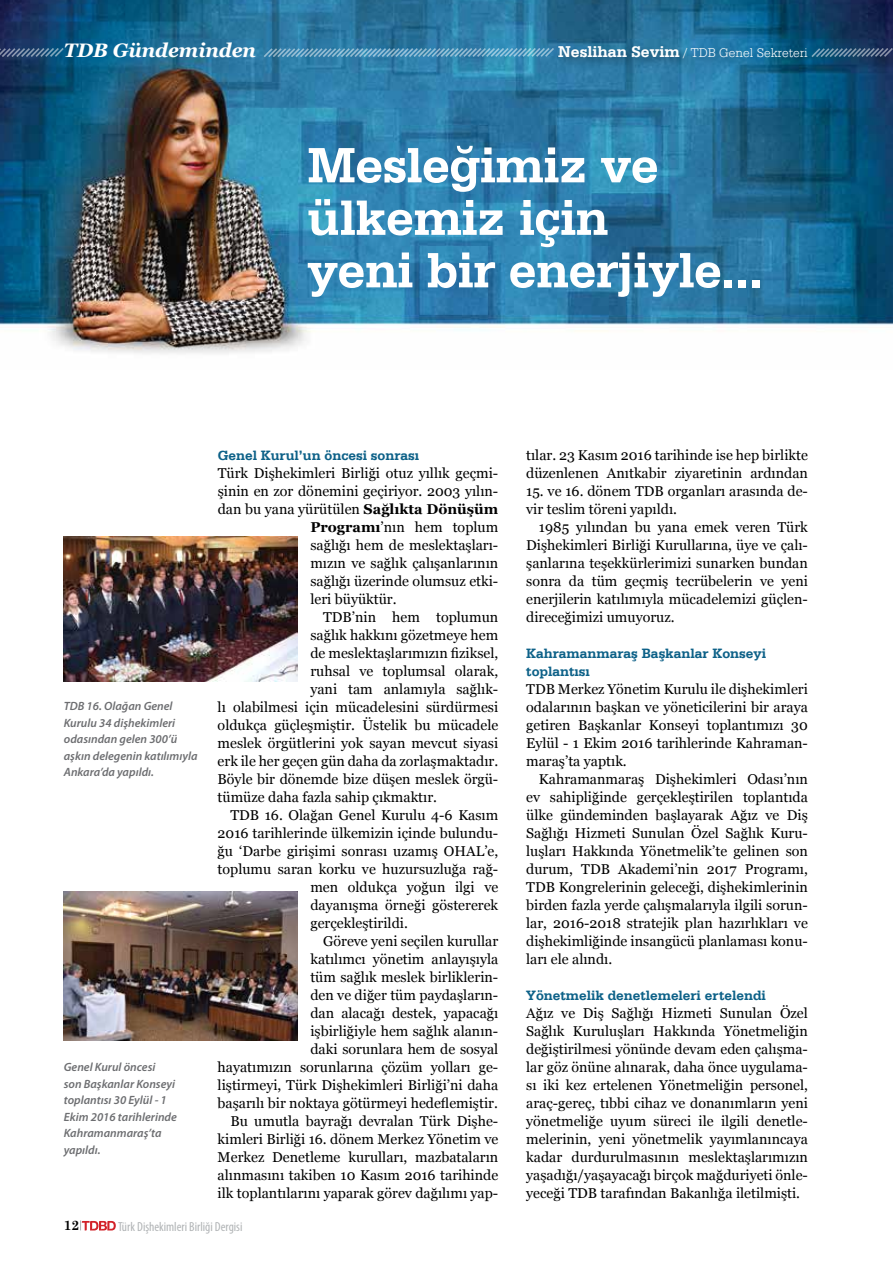
<style>
.page{position:relative;width:893px;height:1263px;background:#fff}
.page>*{position:absolute;margin:0;border:0;box-sizing:border-box;transform-origin:0 0}
.t1{font:700 52.5px/52.5px "Serifa BT";letter-spacing:-.01em;color:#fff}
.t2{font:italic 700 19.5px "Georgia";letter-spacing:-.005em;color:#fff}
.t3{font:14.25px/18px "Georgia";color:#000}
.t4{font:700 14.25px "Serifa BT";color:#0d6188}
.t5{font:300 13.5px "Serifa BT";color:#fff}
.t6{font:700 13.5px "Century Schoolbook";color:#000}
.t7{font:condensed 13.05px "Myriad Pro";color:#b1b4b6}
.t8{font:italic 600 12px/16.5px "Myriad Pro";color:#6d6e71}
.s1{font-weight:700;font-size:16.5px}
.s2{font-weight:700}
.s3{font-family:"Serifa BT";font-weight:700;color:#0d6188}
</style>
<div class="page">
<img style="left:0;top:0;width:893px;height:354px">
<img style="left:64px;top:536px;width:234px;height:145px">
<img style="left:64px;top:892px;width:234px;height:149px">
<div style="left:555px;top:42px;width:264px;height:27px;background:#000;opacity:.35"></div>
<svg style="left:0;top:46px;width:66px;height:13px"></svg>
<svg style="left:262px;top:46px;width:294px;height:13px;background:#4d92b6"></svg>
<svg style="left:810px;top:46px;width:83px;height:13px"></svg>
<svg style="left:80px;top:1220px;width:36px;height:10px"></svg>
<p class="t2" style="left:64px;top:39px;width:194px">TDB Gündeminden</p>
<p class="t5" style="left:558px;top:45px;width:251px"><span class="s1">Neslihan Sevim</span> / TDB Genel Sekreteri</p>
<p class="t1" style="left:307px;top:137px;width:457px">Mesleğimiz ve ülkemiz için<br>yeni bir enerjiyle...</p>
<p class="t8" style="left:64px;top:698px;width:135px">TDB 16. Olağan Genel<br>Kurulu 34 dişhekimleri odasından gelen 300’ü aşkın delegenin katılımıyla<br>Ankara’da yapıldı.</p>
<p class="t8" style="left:64px;top:1058px;width:115px">Genel Kurul öncesi<br>son Başkanlar Konseyi toplantısı 30 Eylül - 1<br>Ekim 2016 tarihlerinde<br>Kahramanmaraş’ta yapıldı.</p>
<p class="t4" style="left:218px;top:447px;width:203px">Genel Kurul’un öncesi sonrası</p>
<p class="t3" style="left:218px;top:464px;width:282px">Türk Dişhekimleri Birliği otuz yıllık geçmi-</p>
<p class="t3" style="left:218px;top:482px;width:282px">şinin en zor dönemini geçiriyor. 2003 yılın-</p>
<p class="t3" style="left:218px;top:500px;width:282px">dan bu yana yürütülen <span class="s2">Sağlıkta Dönüşüm</span></p>
<p class="t3" style="left:310px;top:518px;width:189px"><span class="s2">Programı</span>’nın hem toplum</p>
<p class="t3" style="left:310px;top:536px;width:189px">sağlığı hem de meslektaşları-</p>
<p class="t3" style="left:310px;top:554px;width:189px">mızın ve sağlık çalışanlarının</p>
<p class="t3" style="left:310px;top:572px;width:189px">sağlığı üzerinde olumsuz etki-</p>
<p class="t3" style="left:310px;top:590px;width:88px">leri büyüktür.</p>
<p class="t3" style="left:323px;top:608px;width:177px">TDB’nin hem toplumun</p>
<p class="t3" style="left:310px;top:626px;width:189px">sağlık hakkını gözetmeye hem</p>
<p class="t3" style="left:310px;top:644px;width:189px">de meslektaşlarımızın fiziksel,</p>
<p class="t3" style="left:310px;top:662px;width:189px">ruhsal ve toplumsal olarak,</p>
<p class="t3" style="left:310px;top:680px;width:189px">yani tam anlamıyla sağlık-</p>
<p class="t3" style="left:218px;top:698px;width:282px">lı olabilmesi için mücadelesini sürdürmesi</p>
<p class="t3" style="left:218px;top:716px;width:282px">oldukça güçleşmiştir. Üstelik bu mücadele</p>
<p class="t3" style="left:218px;top:734px;width:282px">meslek örgütlerini yok sayan mevcut siyasi</p>
<p class="t3" style="left:218px;top:752px;width:282px">erk ile her geçen gün daha da zorlaşmaktadır.</p>
<p class="t3" style="left:218px;top:770px;width:282px">Böyle bir dönemde bize düşen meslek örgü-</p>
<p class="t3" style="left:218px;top:788px;width:221px">tümüze daha fazla sahip çıkmaktır.</p>
<p class="t3" style="left:230px;top:806px;width:269px">TDB 16. Olağan Genel Kurulu 4-6 Kasım</p>
<p class="t3" style="left:218px;top:824px;width:282px">2016 tarihlerinde ülkemizin içinde bulundu-</p>
<p class="t3" style="left:218px;top:842px;width:282px">ğu ‘Darbe girişimi sonrası uzamış OHAL’e,</p>
<p class="t3" style="left:218px;top:860px;width:282px">toplumu saran korku ve huzursuzluğa rağ-</p>
<p class="t3" style="left:310px;top:878px;width:189px">men oldukça yoğun ilgi ve</p>
<p class="t3" style="left:310px;top:896px;width:189px">dayanışma örneği göstererek</p>
<p class="t3" style="left:310px;top:914px;width:99px">gerçekleştirildi.</p>
<p class="t3" style="left:323px;top:932px;width:177px">Göreve yeni seçilen kurullar</p>
<p class="t3" style="left:310px;top:950px;width:189px">katılımcı yönetim anlayışıyla</p>
<p class="t3" style="left:310px;top:968px;width:189px">tüm sağlık meslek birliklerin-</p>
<p class="t3" style="left:310px;top:986px;width:189px">den ve diğer tüm paydaşların-</p>
<p class="t3" style="left:310px;top:1004px;width:189px">dan alacağı destek, yapacağı</p>
<p class="t3" style="left:310px;top:1022px;width:189px">işbirliğiyle hem sağlık alanın-</p>
<p class="t3" style="left:310px;top:1040px;width:189px">daki sorunlara hem de sosyal</p>
<p class="t3" style="left:218px;top:1058px;width:282px">hayatımızın sorunlarına çözüm yolları ge-</p>
<p class="t3" style="left:218px;top:1076px;width:282px">liştirmeyi, Türk Dişhekimleri Birliği’ni daha</p>
<p class="t3" style="left:218px;top:1094px;width:282px">başarılı bir noktaya götürmeyi hedeflemiştir.</p>
<p class="t3" style="left:230px;top:1112px;width:269px">Bu umutla bayrağı devralan Türk Dişhe-</p>
<p class="t3" style="left:218px;top:1130px;width:282px">kimleri Birliği 16. dönem Merkez Yönetim ve</p>
<p class="t3" style="left:218px;top:1148px;width:282px">Merkez Denetleme kurulları, mazbataların</p>
<p class="t3" style="left:218px;top:1166px;width:282px">alınmasını takiben 10 Kasım 2016 tarihinde</p>
<p class="t3" style="left:218px;top:1184px;width:282px">ilk toplantılarını yaparak görev dağılımı yap-</p>
<p class="t3" style="left:526px;top:446px;width:283px">tılar. 23 Kasım 2016 tarihinde ise hep birlikte düzenlenen Anıtkabir ziyaretinin ardından</p>
<p class="t3" style="left:526px;top:482px;width:283px">15. ve 16. dönem TDB organları arasında de-</p>
<p class="t3" style="left:526px;top:500px;width:152px">vir teslim töreni yapıldı.</p>
<p class="t3" style="left:539px;top:518px;width:270px">1985 yılından bu yana emek veren Türk</p>
<p class="t3" style="left:526px;top:536px;width:283px">Dişhekimleri Birliği Kurullarına, üye ve çalı-</p>
<p class="t3" style="left:526px;top:554px;width:283px">şanlarına teşekkürlerimizi sunarken bundan</p>
<p class="t3" style="left:526px;top:572px;width:283px">sonra da tüm geçmiş tecrübelerin ve yeni</p>
<p class="t3" style="left:526px;top:590px;width:283px">enerjilerin katılımıyla mücadelemizi güçlen-</p>
<p class="t3" style="left:526px;top:608px;width:150px">direceğimizi umuyoruz.</p>
<p class="t4" style="left:526px;top:645px;width:241px">Kahramanmaraş Başkanlar Konseyi</p>
<p class="t4" style="left:526px;top:663px;width:65px">toplantısı</p>
<p class="t3" style="left:526px;top:680px;width:283px">TDB Merkez Yönetim Kurulu ile dişhekimleri</p>
<p class="t3" style="left:526px;top:698px;width:283px">odalarının başkan ve yöneticilerini bir araya</p>
<p class="t3" style="left:526px;top:716px;width:283px">getiren Başkanlar Konseyi toplantımızı 30</p>
<p class="t3" style="left:526px;top:734px;width:283px">Eylül - 1 Ekim 2016 tarihlerinde Kahraman-</p>
<p class="t3" style="left:526px;top:752px;width:102px">maraş’ta yaptık.</p>
<p class="t3" style="left:539px;top:770px;width:270px">Kahramanmaraş Dişhekimleri Odası’nın</p>
<p class="t3" style="left:526px;top:788px;width:283px">ev sahipliğinde gerçekleştirilen toplantıda</p>
<p class="t3" style="left:526px;top:806px;width:283px">ülke gündeminden başlayarak Ağız ve Diş</p>
<p class="t3" style="left:526px;top:824px;width:283px">Sağlığı Hizmeti Sunulan Özel Sağlık Kuru-</p>
<p class="t3" style="left:526px;top:842px;width:283px">luşları Hakkında Yönetmelik’te gelinen son</p>
<p class="t3" style="left:526px;top:860px;width:283px">durum, TDB Akademi’nin 2017 Programı,</p>
<p class="t3" style="left:526px;top:878px;width:283px">TDB Kongrelerinin geleceği, dişhekimlerinin</p>
<p class="t3" style="left:526px;top:896px;width:283px">birden fazla yerde çalışmalarıyla ilgili sorun-</p>
<p class="t3" style="left:526px;top:914px;width:283px">lar, 2016-2018 stratejik plan hazırlıkları ve</p>
<p class="t3" style="left:526px;top:932px;width:283px">dişhekimliğinde insangücü planlaması konu-</p>
<p class="t3" style="left:526px;top:950px;width:88px">ları ele alındı.</p>
<p class="t3" style="left:526px;top:986px;width:283px"><span class="s3">Yönetmelik denetlemeleri ertelendi<br></span>Ağız ve Diş Sağlığı Hizmeti Sunulan Özel Sağlık Kuruluşları Hakkında Yönetmeliğin değiştirilmesi yönünde devam eden çalışma&shy;lar göz önüne alınarak, daha önce uygulama&shy;sı iki kez ertelenen Yönetmeliğin personel, araç-gereç, tıbbi cihaz ve donanımların yeni yönetmeliğe uyum süreci ile ilgili denetle&shy;melerinin, yeni yönetmelik yayımlanıncaya kadar durdurulmasının meslektaşlarımızın yaşadığı/yaşayacağı birçok mağduriyeti önle&shy;yeceği TDB tarafından Bakanlığa iletilmişti.</p>
<p class="t6" style="left:64px;top:1215px;width:17px">12</p>
<p class="t7" style="left:118px;top:1218px;width:126px">Türk Dişhekimleri Birliği Dergisi</p>
</div>
